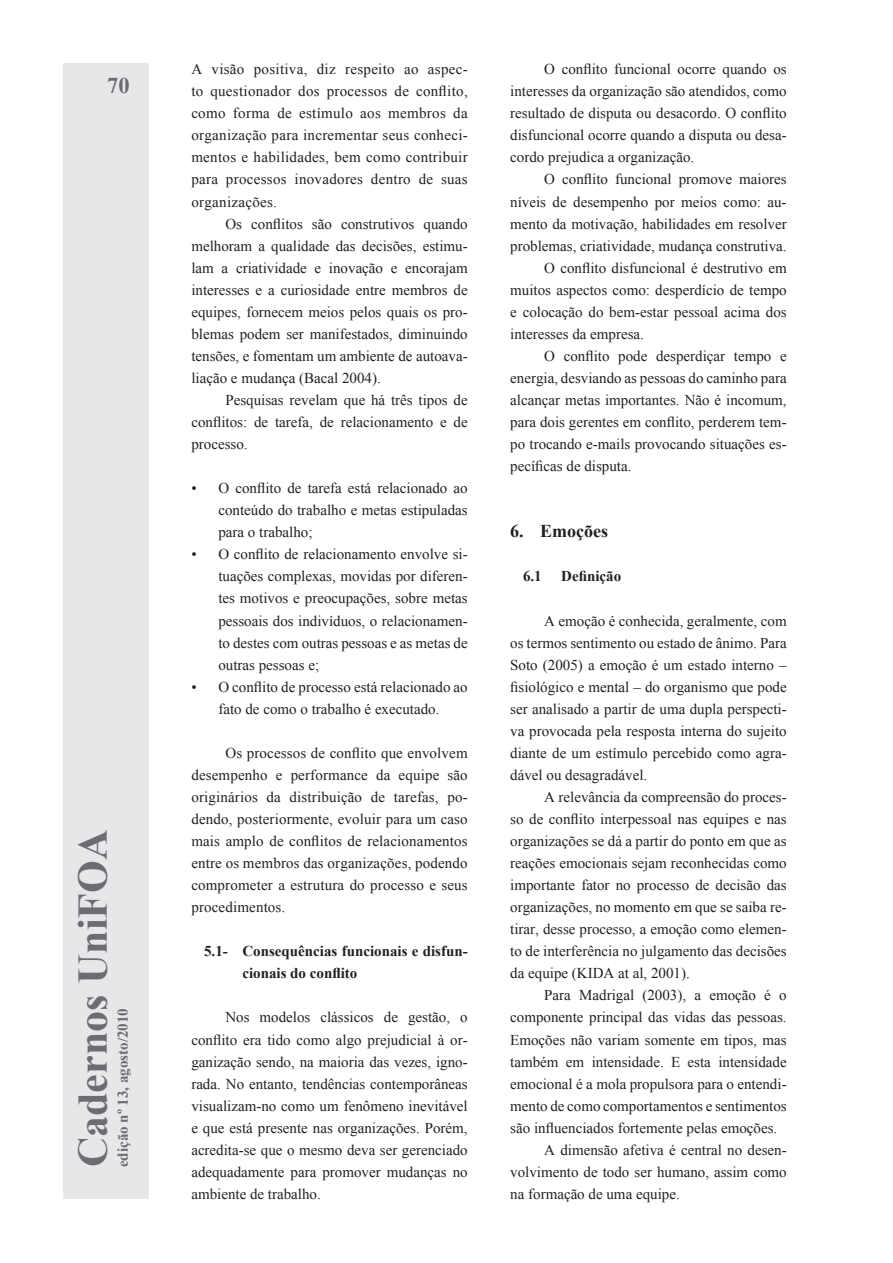
<style>
.page{position:relative;width:893px;height:1263px;background:#fff}
.page>*{position:absolute;margin:0;border:0;box-sizing:border-box;transform-origin:0 0}
.t1{font:700 42px "Times New Roman";color:#6c6d70}
.t2{font:700 22.5px "Times New Roman";color:#6c6d70}
.t3{font:700 18px "Times New Roman";color:#231f20}
.t4{font:15px/22px "Times New Roman";color:#231f20;text-align:justify}
.t5{font:700 15px/22px "Times New Roman";color:#231f20}
.t6{font:700 15px "Times New Roman";color:#6c6d70}
</style>
<div class="page">
<div style="left:64px;top:64px;width:85px;height:1135px;background:#e6e7e9"></div>
<h2 class="t2" style="left:107px;top:70px;width:24px">70</h2>
<h1 class="t1" style="left:64px;top:1167px;width:339px;rotate:-90deg">Cadernos UniFOA</h1>
<p class="t6" style="left:113px;top:1167px;width:161px;rotate:-90deg">edição nº 13, agosto/2010</p>
<p class="t4" style="left:191px;top:58px;width:278px">A visão positiva, diz respeito ao aspec&shy;to questionador dos processos de conflito, como forma de estímulo aos membros da organização para incrementar seus conheci&shy;mentos e habilidades, bem como contribuir para processos inovadores dentro de suas organizações.</p>
<p class="t4" style="left:191px;top:212px;width:278px;text-indent:34px">Os conflitos são construtivos quando melhoram a qualidade das decisões, estimu&shy;lam a criatividade e inovação e encorajam interesses e a curiosidade entre membros de equipes, fornecem meios pelos quais os pro&shy;blemas podem ser manifestados, diminuindo tensões, e fomentam um ambiente de autoava&shy;liação e mudança (Bacal 2004).</p>
<p class="t4" style="left:191px;top:389px;width:278px;text-indent:34px">Pesquisas revelam que há três tipos de conflitos: de tarefa, de relacionamento e de processo.</p>
<p class="t4" style="left:218px;top:477px;width:251px;text-indent:-27px">• O conflito de tarefa está relacionado ao conteúdo do trabalho e metas estipuladas para o trabalho;</p>
<p class="t4" style="left:218px;top:543px;width:251px;text-indent:-27px">• O conflito de relacionamento envolve si&shy;tuações complexas, movidas por diferen&shy;tes motivos e preocupações, sobre metas pessoais dos indivíduos, o relacionamen&shy;to destes com outras pessoas e as metas de outras pessoas e;</p>
<p class="t4" style="left:191px;top:675px;width:278px;text-align:center">• O conflito de processo está relacionado ao fato de como o trabalho é executado.</p>
<p class="t4" style="left:191px;top:741px;width:278px;text-indent:34px">Os processos de conflito que envolvem desempenho e performance da equipe são originários da distribuição de tarefas, po&shy;dendo, posteriormente, evoluir para um caso mais amplo de conflitos de relacionamentos entre os membros das organizações, podendo comprometer a estrutura do processo e seus procedimentos.</p>
<p class="t5" style="left:242px;top:940px;width:227px;text-indent:-38px">5.1- Consequências funcionais e disfun&shy;cionais do conflito</p>
<p class="t4" style="left:191px;top:1006px;width:278px;text-indent:34px">Nos modelos clássicos de gestão, o conflito era tido como algo prejudicial à or&shy;ganização sendo, na maioria das vezes, igno&shy;rada. No entanto, tendências contemporâneas visualizam-no como um fenômeno inevitável e que está presente nas organizações. Porém, acredita-se que o mesmo deva ser gerenciado adequadamente para promover mudanças no ambiente de trabalho.</p>
<p class="t4" style="left:510px;top:58px;width:278px;text-indent:34px">O conflito funcional ocorre quando os interesses da organização são atendidos, como resultado de disputa ou desacordo. O conflito disfuncional ocorre quando a disputa ou desa&shy;cordo prejudica a organização.</p>
<p class="t4" style="left:544px;top:168px;width:244px">O conflito funcional promove maiores</p>
<p class="t4" style="left:510px;top:190px;width:278px">níveis de desempenho por meios como: au-</p>
<p class="t4" style="left:510px;top:212px;width:278px">mento da motivação, habilidades em resolver</p>
<p class="t4" style="left:510px;top:234px;width:278px">problemas, criatividade, mudança construtiva.</p>
<p class="t4" style="left:544px;top:256px;width:244px">O conflito disfuncional é destrutivo em</p>
<p class="t4" style="left:510px;top:278px;width:278px">muitos aspectos como: desperdício de tempo</p>
<p class="t4" style="left:510px;top:300px;width:278px">e colocação do bem-estar pessoal acima dos</p>
<p class="t4" style="left:510px;top:323px;width:135px">interesses da empresa.</p>
<p class="t4" style="left:544px;top:345px;width:244px">O conflito pode desperdiçar tempo e</p>
<p class="t4" style="left:510px;top:367px;width:278px">energia, desviando as pessoas do caminho para</p>
<p class="t4" style="left:510px;top:389px;width:278px">alcançar metas importantes. Não é incomum,</p>
<p class="t4" style="left:510px;top:411px;width:278px">para dois gerentes em conflito, perderem tem-</p>
<p class="t4" style="left:510px;top:433px;width:278px">po trocando e-mails provocando situações es-</p>
<p class="t4" style="left:510px;top:455px;width:123px">pecíficas de disputa.</p>
<p class="t3" style="left:510px;top:519px;width:99px">6. Emoções</p>
<p class="t5" style="left:523px;top:565px;width:20px">6.1</p>
<p class="t5" style="left:561px;top:565px;width:61px">Definição</p>
<p class="t4" style="left:510px;top:609px;width:278px;text-indent:34px">A emoção é conhecida, geralmente, com os termos sentimento ou estado de ânimo. Para Soto (2005) a emoção é um estado interno – fisiológico e mental – do organismo que pode ser analisado a partir de uma dupla perspecti&shy;va provocada pela resposta interna do sujeito diante de um estímulo percebido como agra&shy;dável ou desagradável.</p>
<p class="t4" style="left:510px;top:786px;width:278px;text-indent:34px">A relevância da compreensão do proces&shy;so de conflito interpessoal nas equipes e nas organizações se dá a partir do ponto em que as reações emocionais sejam reconhecidas como importante fator no processo de decisão das organizações, no momento em que se saiba re&shy;tirar, desse processo, a emoção como elemen&shy;to de interferência no julgamento das decisões da equipe (KIDA at al, 2001).</p>
<p class="t4" style="left:544px;top:984px;width:244px">Para Madrigal (2003), a emoção é o</p>
<p class="t4" style="left:510px;top:1006px;width:278px">componente principal das vidas das pessoas.</p>
<p class="t4" style="left:510px;top:1028px;width:278px">Emoções não variam somente em tipos, mas</p>
<p class="t4" style="left:510px;top:1050px;width:278px">também em intensidade. E esta intensidade</p>
<p class="t4" style="left:510px;top:1072px;width:278px">emocional é a mola propulsora para o entendi-</p>
<p class="t4" style="left:510px;top:1094px;width:278px">mento de como comportamentos e sentimentos</p>
<p class="t4" style="left:510px;top:1116px;width:269px">são influenciados fortemente pelas emoções.</p>
<p class="t4" style="left:544px;top:1138px;width:244px">A dimensão afetiva é central no desen-</p>
<p class="t4" style="left:510px;top:1160px;width:278px">volvimento de todo ser humano, assim como</p>
<p class="t4" style="left:510px;top:1182px;width:171px">na formação de uma equipe.</p>
</div>
